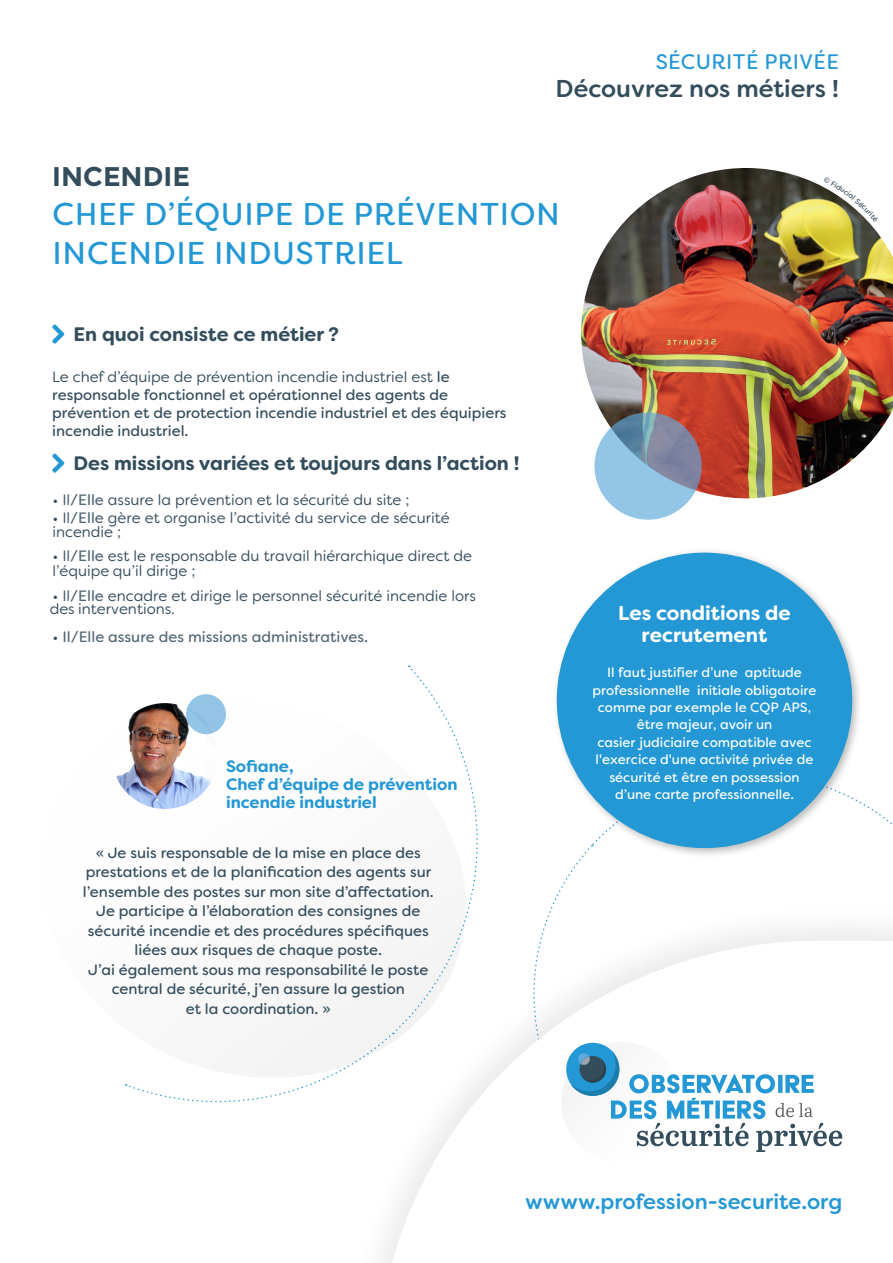
<style>
.page{position:relative;width:893px;height:1263px;background:#fff}
.page>*{position:absolute;margin:0;border:0;box-sizing:border-box;transform-origin:0 0}
.t1{font:31.5px "Filson Soft";letter-spacing:.02em;color:#2398d5}
.t2{font:700 27px "Montserrat";color:#334d5c}
.t3{font:500 24.3px "Filson Soft";color:#334d5c}
.t4{font:500 21.3px "Filson Soft";color:#2398d5}
.t5{font:21px "Filson Soft";letter-spacing:.02em;color:#2398d5}
.t6{font:700 20.1px/21.5px "Filson Soft";color:#fff;text-align:center}
.t7{font:700 19.5px "Filson Soft";color:#334d5c}
.t8{font:700 16.5px/18px "Filson Soft";color:#2398d5}
.t9{font:15px/19.5px "Filson Soft";color:#334d5c;text-align:center}
.t10{font:15px/13.4px "Filson Soft";color:#334d5c}
.t11{font:15px "Filson Soft W03";color:#546975}
.t12{font:13.5px/17.4px "Filson Soft W03";color:#fff;text-align:center}
.s1{font-style:inherit}
.s2{font-family:"Filson Soft W03";color:#546975}
.s3{font-family:"Filson Soft";color:#334d5c}
</style>
<div class="page">
<svg style="left:382px;top:1037px;width:139px;height:226px"></svg>
<svg style="left:521px;top:804px;width:372px;height:348px"></svg>
<svg style="left:52px;top:325px;width:12px;height:19px"></svg>
<img style="left:581px;top:168px;width:312px;height:330px">
<svg style="left:594px;top:412px;width:108px;height:108px;background:#87a9c6"></svg>
<svg style="left:52px;top:454px;width:12px;height:19px"></svg>
<img style="left:112px;top:703px;width:106px;height:106px;border-radius:53px">
<svg style="left:126px;top:665px;width:379px;height:452px"></svg>
<div style="left:552px;top:548px;width:311px;height:311px;background:#231f20;opacity:.3"></div>
<div style="left:557px;top:553px;width:295px;height:295px;background:#2398d5;border-radius:50%"></div>
<svg style="left:823px;top:176px;width:56px;height:46px"></svg>
<p class="t5" style="left:656px;top:48px;width:185px">SÉCURITÉ PRIVÉE</p>
<p class="t3" style="left:556px;top:73px;width:285px">Découvrez nos métiers !</p>
<p class="t2" style="left:52px;top:160px;width:139px">INCENDIE</p>
<p class="t1" style="left:53px;top:194px;width:509px">CHEF D’ÉQUIPE DE PRÉVENTION</p>
<p class="t1" style="left:53px;top:233px;width:352px">INCENDIE INDUSTRIEL</p>
<p class="t7" style="left:74px;top:322px;width:267px">En quoi consiste ce métier ?</p>
<p class="t9" style="left:52px;top:368px;width:456px;line-height:18px;text-align:left"><span class="s1">Le chef d’équipe de prévention incendie industriel est</span> le responsable fonctionnel et opérationnel des agents de prévention et de protection incendie industriel et des équipiers incendie industriel.</p>
<p class="t7" style="left:74px;top:450px;width:447px">Des missions variées et toujours dans l’action !</p>
<p class="t10" style="left:52px;top:493px;width:359px">• Il<span class="s2">/Elle</span> assure la prévention et la sécurité du site ;</p>
<p class="t10" style="left:52px;top:511px;width:399px">• Il<span class="s2">/Elle</span> gère et organise l’activité du service de sécurité incendie ;</p>
<p class="t10" style="left:52px;top:548px;width:421px;line-height:14.9px">• Il<span class="s2">/Elle</span> est le responsable du travail hiérarchique direct de l’équipe qu’il dirige ;</p>
<p class="t10" style="left:52px;top:589px;width:425px">• Il<span class="s2">/Elle</span> encadre et dirige le personnel sécurité incendie lors</p>
<p class="t11" style="left:52px;top:627px;width:317px"><span class="s3">•</span> Il/Elle assure des missions administratives.</p>
<p class="t10" style="left:50px;top:602px;width:127px">des interventions.</p>
<p class="t8" style="left:226px;top:757px;width:69px">Sofiane,</p>
<p class="t8" style="left:226px;top:775px;width:233px">Chef d’équipe de prévention incendie industriel</p>
<p class="t9" style="left:83px;top:842px;width:352px">« Je suis responsable de la mise en place des prestations et de la planification des agents sur l’ensemble des postes sur mon site d’affectation.</p>
<p class="t9" style="left:88px;top:901px;width:342px">Je participe à l’élaboration des consignes de sécurité incendie et des procédures spécifiques liées aux risques de chaque poste.</p>
<p class="t9" style="left:88px;top:959px;width:342px">J’ai également sous ma responsabilité le poste central de sécurité, j’en assure la gestion</p>
<p class="t9" style="left:186px;top:998px;width:147px">et la coordination. »</p>
<p class="t6" style="left:618px;top:603px;width:174px">Les conditions de recrutement</p>
<p class="t12" style="left:592px;top:664px;width:226px">Il faut justifier d’une aptitude professionnelle initiale obligatoire comme par exemple le CQP APS, être majeur, avoir un<br>casier judiciaire compatible avec l'exercice d'une activité privée de sécurité et être en possession d’une carte professionnelle.</p>
<p class="t4" style="left:525px;top:1188px;width:319px">wwww.profession-securite.org</p>
</div>
